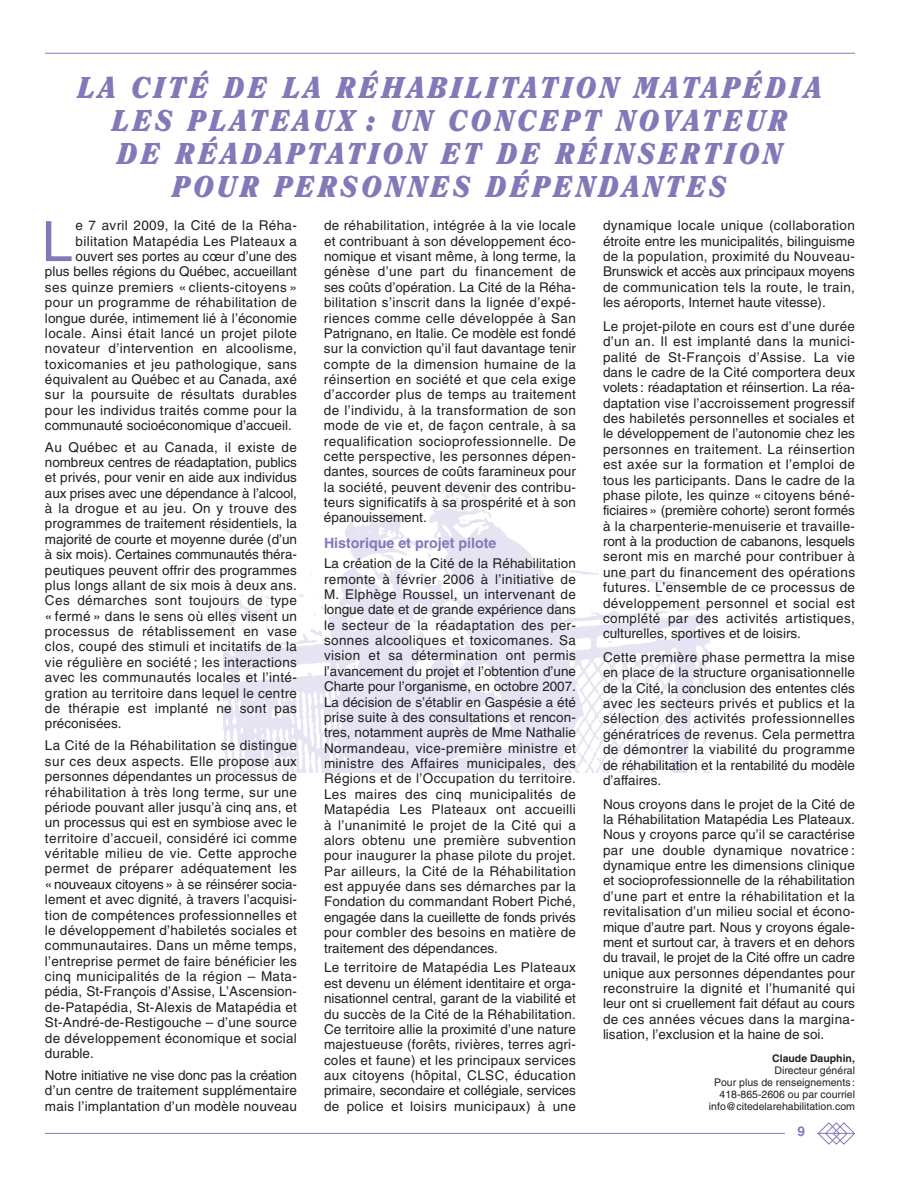
<style>
.page{position:relative;width:900px;height:1188px;background:#fff}
.page>*{position:absolute;margin:0;border:0;box-sizing:border-box;transform-origin:0 0}
.t1{font:55.65px "Helvetica";color:#8379b9}
.t2{font:italic 900 30px/33px "Clearface";letter-spacing:.12em;color:#8379b9;text-align:center;scale:.95 1}
.t3{font:700 14.25px "Helvetica";color:#8379b9}
.t4{font:13.5px/15.5px "Helvetica";letter-spacing:.015em;color:#231f20;text-align:justify}
.t5{font:13.5px "Helvetica";letter-spacing:-.005em;color:#231f20}
.t6{font:700 13.5px "Helvetica";color:#8379b9}
.t7{font:10.5px/12px "Helvetica";color:#231f20;text-align:right}
.t8{font:700 10.5px "Helvetica";color:#231f20}
.s1{font-style:italic}
</style>
<div class="page">
<img style="left:223px;top:482px;width:486px;height:290px">
<hr style="left:45px;top:1133px;width:810px;height:1px;background:#8379b9">
<hr style="left:45px;top:53px;width:810px;height:1px;background:#8379b9">
<svg style="left:817px;top:1122px;width:38px;height:23px"></svg>
<div style="left:786px;top:1124px;width:31px;height:21px;background:#fff"></div>
<h2 class="t2" style="left:78px;top:73px;width:785px">LA CITÉ DE LA RÉHABILITATION MATAPÉDIA LES PLATEAUX : UN CONCEPT NOVATEUR<br>DE RÉADAPTATION ET DE RÉINSERTION POUR PERSONNES DÉPENDANTES</h2>
<h1 class="t1" style="left:42px;top:221px;width:32px">L</h1>
<p class="t4" style="left:76px;top:219px;width:223px">e 7 avril 2009, la Cité de la Réha -</p>
<p class="t4" style="left:76px;top:235px;width:223px">bilitation Matapédia Les Plateaux a</p>
<p class="t4" style="left:76px;top:250px;width:223px">ouvert ses portes au cœur d’une des</p>
<p class="t5" style="left:45px;top:267px;width:254px">plus belles régions du Québec, accueil lant</p>
<p class="t4" style="left:45px;top:281px;width:253px">ses quinze premiers « clients-citoyens »</p>
<p class="t4" style="left:45px;top:296px;width:254px">pour un programme de réhabilitation de</p>
<p class="t4" style="left:45px;top:311px;width:254px">longue durée, intimement lié à l’économie</p>
<p class="t4" style="left:45px;top:327px;width:253px">locale. Ainsi était lancé un projet pilote</p>
<p class="t4" style="left:45px;top:342px;width:254px">novateur d’intervention en alcoolisme,</p>
<p class="t4" style="left:45px;top:358px;width:254px">toxi comanies et jeu pathologique, sans</p>
<p class="t4" style="left:45px;top:373px;width:254px">équivalent au Québec et au Canada, axé</p>
<p class="t4" style="left:45px;top:388px;width:254px">sur la poursuite de résultats durables</p>
<p class="t4" style="left:45px;top:404px;width:254px">pour les individus traités comme pour la</p>
<p class="t4" style="left:45px;top:419px;width:248px">communauté socioéconomique d’accueil.</p>
<p class="t4" style="left:45px;top:440px;width:254px">Au Québec et au Canada, il existe de nom breux centres de réadaptation, publics et privés, pour venir en aide aux individus aux prises avec une dépendance à l’alcool, à la drogue et au jeu. On y trouve des programmes de traitement résidentiels, la majorité de courte et moyenne durée (d’un à six mois). Certaines commu nautés thé ra&shy;peutiques peuvent offrir des program mes plus longs allant de six mois à deux ans.<br>Ces démarches sont toujours de type « fermé » dans le sens où elles visent un processus de rétablissement en vase clos, coupé des stimuli et incitatifs de la vie régulière en société ; les interactions avec les communautés locales et l’inté - gration au territoire dans lequel le centre de thérapie est implanté ne sont pas préconisées.</p>
<p class="t4" style="left:45px;top:739px;width:254px">La Cité de la Réhabilitation se distingue sur ces deux aspects. Elle propose aux personnes dépendantes un processus de réhabilitation à très long terme, sur une période pouvant aller jusqu’à cinq ans, et un processus qui est en symbiose avec le territoire d’accueil, considéré ici comme véritable milieu de vie. Cette approche permet de préparer adéquatement les «nou veaux citoyens » à se réinsérer socia - lement et avec dignité, à travers l’acqui si - tion de compétences professionnelles et le développement d’habiletés sociales et communautaires. Dans un même temps, l’entreprise permet de faire bénéficier les cinq municipalités de la région – Mata - pédia, St-François d’Assise, L’Ascension&shy;de-Patapédia, St-Alexis de Matapédia et St-André-de-Restigouche – d’une source de développement économique et social durable.</p>
<p class="t4" style="left:45px;top:1069px;width:254px">Notre initiative ne vise donc pas la créa tion d’un centre de traitement supplémentaire mais l’implantation d’un modèle nouveau</p>
<p class="t4" style="left:324px;top:219px;width:254px">de réhabilitation, intégrée à la vie locale et contribuant à son développement éco - no mique et visant même, à long terme, la génèse d’une part du financement de ses coûts d’opération. La Cité de la Réha - bi li tation s’inscrit dans la lignée d’expé - rien ces comme celle développée à San Patri gnano, en Italie<span class="s1">.</span> Ce modèle est fondé sur la conviction qu’il faut davantage tenir compte de la dimension humaine de la réinsertion en société et que cela exige d’accorder plus de temps au traitement de l’individu, à la transformation de son mode de vie et, de façon centrale, à sa requalification socioprofessionnelle. De cette perspective, les personnes dépen - dantes, sources de coûts faramineux pour la société, peuvent devenir des contri bu - teurs significatifs à sa prospérité et à son épanouissement.</p>
<p class="t3" style="left:324px;top:538px;width:174px">Historique et projet pilote</p>
<p class="t4" style="left:324px;top:557px;width:254px">La création de la Cité de la Réhabilitation remonte à février 2006 à l’initiative de M. Elphège Roussel, un intervenant de longue date et de grande expérience dans le secteur de la réadaptation des per - sonnes alcooliques et toxicomanes. Sa vision et sa détermination ont permis l’avancement du projet et l’obtention d’une Charte pour l’organisme, en octobre 2007.<br>La décision de s’établir en Gaspésie a été prise suite à des consultations et ren con - tres, notamment auprès de Mme Nathalie Normandeau, vice-première ministre et ministre des Affaires municipales, des Régions et de l’Occupation du territoire.<br>Les maires des cinq municipalités de Matapédia Les Plateaux ont accueilli à l’unanimité le projet de la Cité qui a alors obtenu une première subvention pour inaugurer la phase pilote du projet.<br>Par ailleurs, la Cité de la Réhabilitation est appuyée dans ses démarches par la Fondation du commandant Robert Piché, engagée dans la cueillette de fonds privés pour combler des besoins en matière de traitement des dépendances.</p>
<p class="t4" style="left:324px;top:961px;width:254px">Le territoire de Matapédia Les Plateaux est devenu un élément identitaire et orga - nisationnel central, garant de la viabilité et du succès de la Cité de la Réhabilitation.<br>Ce territoire allie la proximité d’une nature majestueuse (forêts, rivières, terres agri - coles et faune) et les principaux services aux citoyens (hôpital, CLSC, éducation pri maire, secondaire et collégiale, services de police et loisirs municipaux) à une</p>
<p class="t4" style="left:603px;top:219px;width:254px">dynamique locale unique (collaboration étroite entre les municipalités, bilinguisme de la population, proximité du Nouveau-Brunswick et accès aux principaux moyens de communication tels la route, le train, les aéroports, Internet haute vitesse).</p>
<p class="t4" style="left:603px;top:320px;width:254px">Le projet-pilote en cours est d’une durée d’un an. Il est implanté dans la munici - palité de St-François d’Assise. La vie dans le cadre de la Cité comportera deux volets : réadaptation et réinsertion. La réa - daptation vise l’accroissement progressif des habiletés personnelles et sociales et le développement de l’autonomie chez les personnes en traitement. La réinsertion est axée sur la formation et l’emploi de tous les participants. Dans le cadre de la phase pilote, les quinze « citoyens béné - ficiaires » (première cohorte) seront formés à la charpenterie-menuiserie et travail le - ront à la production de cabanons, les quels seront mis en marché pour contribuer à une part du financement des opérations futures. L’ensemble de ce processus de développement personnel et social est complété par des activités artistiques, culturelles, sportives et de loisirs.</p>
<p class="t4" style="left:603px;top:651px;width:254px">Cette première phase permettra la mise en place de la structure organisationnelle de la Cité, la conclusion des ententes clés avec les secteurs privés et publics et la sélection des activités professionnelles génératrices de revenus. Cela permettra de démontrer la viabilité du programme de réhabilitation et la rentabilité du modèle d’affaires.</p>
<p class="t4" style="left:603px;top:797px;width:254px">Nous croyons dans le projet de la Cité de la Réhabilitation Matapédia Les Plateaux.<br>Nous y croyons parce qu’il se caractérise par une double dynamique novatrice : dyna mique entre les dimensions clinique et socioprofessionnelle de la réhabilitation d’une part et entre la réhabilitation et la revitalisation d’un milieu social et écono - mique d’autre part. Nous y croyons égale - ment et surtout car, à travers et en dehors du travail, le projet de la Cité offre un cadre unique aux personnes dépen dantes pour reconstruire la dignité et l’humanité qui leur ont si cruellement fait défaut au cours de ces années vécues dans la margina - lisation, l’exclusion et la haine de soi.</p>
<p class="t8" style="left:772px;top:1055px;width:84px">Claude Dauphin,</p>
<p class="t7" style="left:709px;top:1066px;width:148px">Directeur général<br>Pour plus de renseignements :<br>418-865-2606 ou par courriel info@citedelarehabilitation.com</p>
<p class="t6" style="left:798px;top:1126px;width:9px">9</p>
</div>
